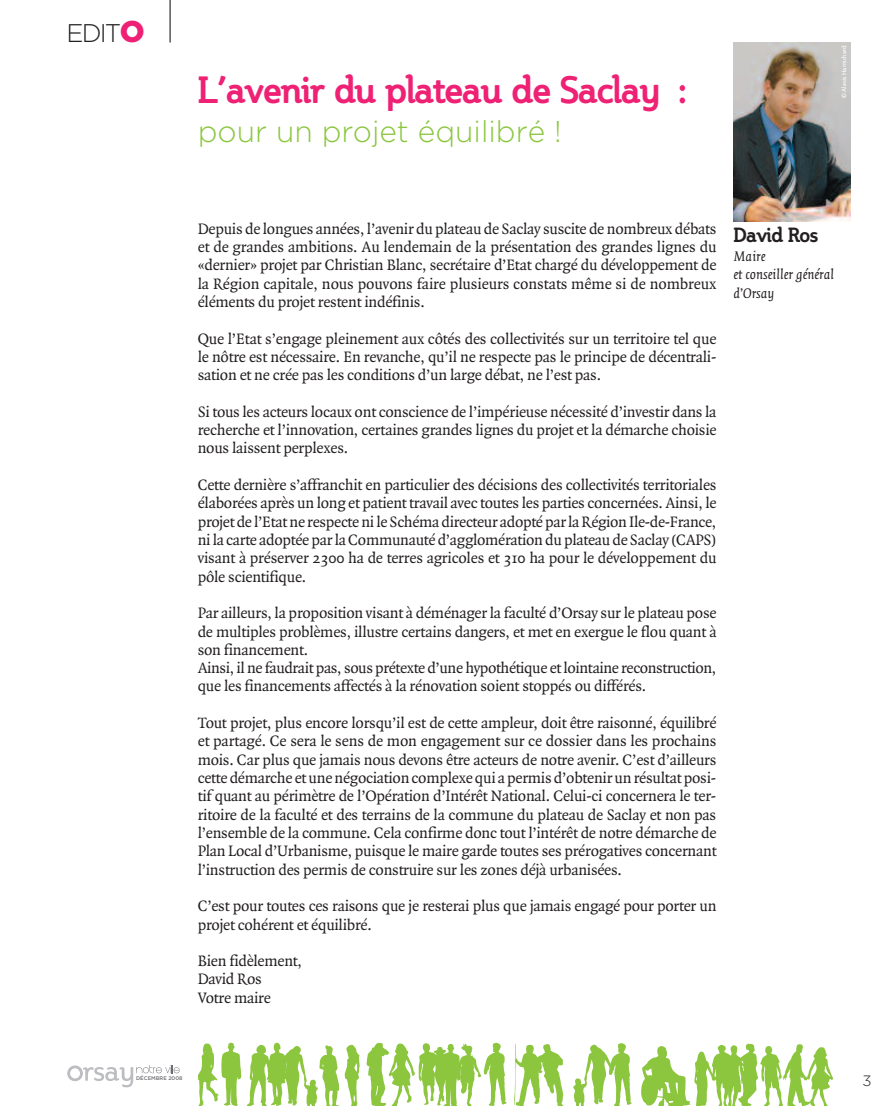
<style>
.page{position:relative;width:893px;height:1106px;background:#fff}
.page>*{position:absolute;margin:0;border:0;box-sizing:border-box;transform-origin:0 0}
.t1{font:700 36px "Steinem";color:#ee2174}
.t2{font:300 30px "Gotham";color:#8bc63e}
.t3{font:300 25.5px "Gotham";color:#231f20}
.t4{font:700 19.5px "Steinem";color:#231f20}
.t5{font:16.2px/18.3px "Quadraat";letter-spacing:-.015em;color:#231f20;text-align:justify}
.t6{font:italic 15px/18.8px "Quadraat";color:#231f20}
.t7{font:300 15px "Gotham";color:#231f20}
.t8{font:6px "Steinem";color:#fff}
.t9{font:500 5.25px "Gotham";color:#6c6d70}
.s1{font-weight:900;font-size:30px;color:#ee2174}
</style>
<div class="page">
<svg style="left:68px;top:1065px;width:112px;height:22px"></svg>
<hr style="left:170px;top:0;width:1px;height:43px;background:#231f20">
<svg style="left:573px;top:1043px;width:59px;height:63px"></svg>
<svg style="left:514px;top:1044px;width:49px;height:62px"></svg>
<svg style="left:198px;top:1042px;width:43px;height:64px"></svg>
<svg style="left:247px;top:1042px;width:113px;height:64px"></svg>
<svg style="left:641px;top:1043px;width:192px;height:63px"></svg>
<svg style="left:367px;top:1042px;width:139px;height:64px"></svg>
<img style="left:733px;top:43px;width:117px;height:178px">
<h3 class="t3" style="left:66px;top:18px;width:80px">EDIT<span class="s1">O</span></h3>
<h1 class="t1" style="left:198px;top:70px;width:490px">L’avenir du plateau de Saclay :</h1>
<h2 class="t2" style="left:198px;top:114px;width:366px">pour un projet équilibré !</h2>
<p class="t8" style="left:841px;top:98px;width:54px;rotate:-90deg">© Alexis Harnichard</p>
<p class="t5" style="left:198px;top:219px;width:520px">Depuis de longues années, l’avenir du plateau de Saclay suscite de nombreux débats et de grandes ambitions. Au lendemain de la présentation des grandes lignes du «dernier» projet par Christian Blanc, secrétaire d’Etat chargé du développement de la Région capitale, nous pouvons faire plusieurs constats même si de nombreux éléments du projet restent indéfinis.</p>
<p class="t5" style="left:198px;top:329px;width:520px">Que l’Etat s’engage pleinement aux côtés des collectivités sur un territoire tel que le nôtre est nécessaire. En revanche, qu’il ne respecte pas le principe de décentrali&shy;sation et ne crée pas les conditions d’un large débat, ne l’est pas.</p>
<p class="t5" style="left:198px;top:402px;width:520px">Si tous les acteurs locaux ont conscience de l’impérieuse nécessité d’investir dans la recherche et l’innovation, certaines grandes lignes du projet et la démarche choisie nous laissent perplexes.</p>
<p class="t5" style="left:198px;top:475px;width:520px">Cette dernière s’affranchit en particulier des décisions des collectivités territoriales élaborées après un long et patient travail avec toutes les parties concernées. Ainsi, le projet de l’Etat ne respecte ni le Schéma directeur adopté par la Région Ile-de-France, ni la carte adoptée par la Communauté d’agglomération du plateau de Saclay (CAPS) visant à préserver 2300 ha de terres agricoles et 310 ha pour le développement du pôle scientifique.</p>
<p class="t5" style="left:198px;top:603px;width:520px;text-align:left">Par ailleurs, la proposition visant à déménager la faculté d’Orsay sur le plateau pose de multiples problèmes, illustre certains dangers, et met en exergue le flou quant à son financement.<br>Ainsi, il ne faudrait pas, sous prétexte d’une hypothétique et lointaine reconstruction, que les financements affectés à la rénovation soient stoppés ou différés.</p>
<p class="t5" style="left:198px;top:713px;width:520px">Tout projet, plus encore lorsqu’il est de cette ampleur, doit être raisonné, équilibré et partagé. Ce sera le sens de mon engagement sur ce dossier dans les prochains mois. Car plus que jamais nous devons être acteurs de notre avenir. C’est d’ailleurs cette démarche et une négociation complexe qui a permis d’obtenir un résultat posi&shy;tif quant au périmètre de l’Opération d’Intérêt National. Celui-ci concernera le ter&shy;ritoire de la faculté et des terrains de la commune du plateau de Saclay et non pas l’ensemble de la commune. Cela confirme donc tout l’intérêt de notre démarche de Plan Local d’Urbanisme, puisque le maire garde toutes ses prérogatives concernant l’instruction des permis de construire sur les zones déjà urbanisées.</p>
<p class="t5" style="left:198px;top:896px;width:520px">C’est pour toutes ces raisons que je resterai plus que jamais engagé pour porter un projet cohérent et équilibré.</p>
<p class="t5" style="left:198px;top:951px;width:106px;text-align:left">Bien fidèlement,<br>David Ros<br>Votre maire</p>
<p class="t4" style="left:733px;top:223px;width:86px">David Ros</p>
<p class="t6" style="left:733px;top:246px;width:102px">Maire<br>et conseiller général d’Orsay</p>
<p class="t9" style="left:136px;top:1075px;width:48px">DÉCEMBRE 2008</p>
<p class="t7" style="left:863px;top:1072px;width:11px">3</p>
</div>
